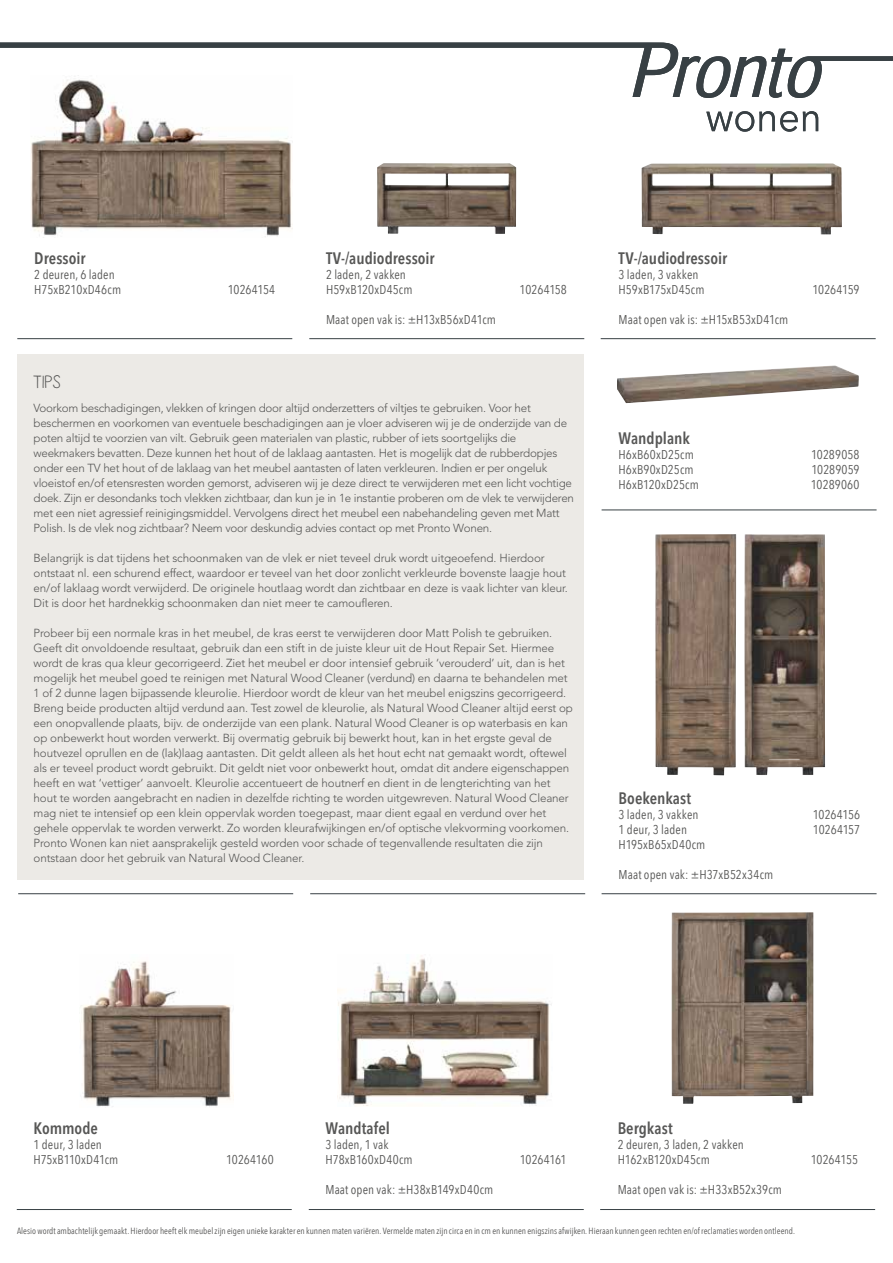
<style>
.page{position:relative;width:893px;height:1263px;background:#fff}
.page>*{position:absolute;margin:0;border:0;box-sizing:border-box;transform-origin:0 0}
.t1{font:18px "Aracne";color:#575756}
.t2{font:600 condensed 16.5px "Avenir Next LT Pro";color:#575756}
.t3{font:12.75px/15px "Avenir Next Condensed";letter-spacing:.01em;color:#575756}
.t4{font:12.75px "Avenir Next Condensed";letter-spacing:-.01em;color:#575756}
.t5{font:12.75px "Avenir Next Condensed";letter-spacing:-.015em;color:#575756}
.t6{font:12.75px "Avenir Next Condensed";letter-spacing:-.02em;color:#575756}
.t7{font:300 11.7px/15px "Avenir";letter-spacing:-.01em;color:#575756}
.t8{font:9px "Avenir Next Condensed";color:#575756}
</style>
<div class="page">
<svg style="left:706px;top:111px;width:112px;height:21px"></svg>
<svg style="left:0;top:43px;width:893px;height:55px"></svg>
<img style="left:30px;top:76px;width:262px;height:161px">
<img style="left:672px;top:912px;width:141px;height:192px">
<img style="left:744px;top:534px;width:81px;height:241px">
<img style="left:655px;top:534px;width:81px;height:241px">
<img style="left:641px;top:163px;width:201px;height:71px">
<img style="left:377px;top:163px;width:139px;height:71px">
<img style="left:338px;top:955px;width:214px;height:151px">
<img style="left:80px;top:961px;width:153px;height:146px">
<div style="left:17px;top:354px;width:567px;height:525px;background:#eceae6"></div>
<hr style="left:17px;top:1209px;width:275px;height:1px;background:#384044">
<hr style="left:309px;top:1209px;width:275px;height:1px;background:#384044">
<hr style="left:600px;top:1209px;width:275px;height:1px;background:#384044">
<hr style="left:18px;top:893px;width:275px;height:1px;background:#384044">
<hr style="left:310px;top:893px;width:275px;height:1px;background:#384044">
<hr style="left:602px;top:893px;width:275px;height:1px;background:#384044">
<hr style="left:17px;top:338px;width:275px;height:1px;background:#384044">
<hr style="left:309px;top:338px;width:275px;height:1px;background:#384044">
<hr style="left:601px;top:338px;width:275px;height:1px;background:#384044">
<img style="left:617px;top:365px;width:242px;height:38px">
<hr style="left:602px;top:509px;width:275px;height:1px;background:#384044">
<h2 class="t2" style="left:34px;top:248px;width:53px">Dressoir</h2>
<p class="t3" style="left:34px;top:266px;width:88px">2 deuren, 6 laden<br>H75xB210xD46cm</p>
<p class="t4" style="left:228px;top:279px;width:49px">10264154</p>
<h2 class="t2" style="left:326px;top:248px;width:110px">TV-/audiodressoir</h2>
<p class="t3" style="left:326px;top:266px;width:88px">2 laden, 2 vakken<br>H59xB120xD45cm</p>
<p class="t3" style="left:326px;top:311px;width:171px">Maat open vak is: ±H13xB56xD41cm</p>
<p class="t4" style="left:520px;top:279px;width:49px">10264158</p>
<h1 class="t1" style="left:34px;top:371px;width:29px">TIPS</h1>
<p class="t7" style="left:34px;top:400px;width:542px">Voorkom beschadigingen, vlekken of kringen door altijd onderzetters of viltjes te gebruiken. Voor het beschermen en voorkomen van eventuele beschadigingen aan je vloer adviseren wij je de onderzijde van de poten altijd te voorzien van vilt. Gebruik geen materialen van plastic, rubber of iets soortgelijks die weekmakers bevatten. Deze kunnen het hout of de laklaag aantasten. Het is mogelijk dat de rubberdopjes onder een TV het hout of de laklaag van het meubel aantasten of laten verkleuren. Indien er per ongeluk vloeistof en/of etensresten worden gemorst, adviseren wij je deze direct te verwijderen met een licht vochtige doek. Zijn er desondanks toch vlekken zichtbaar, dan kun je in 1e instantie proberen om de vlek te verwijderen met een niet agressief reinigingsmiddel. Vervolgens direct het meubel een nabehandeling geven met Matt Polish. Is de vlek nog zichtbaar? Neem voor deskundig advies contact op met Pronto Wonen.</p>
<p class="t7" style="left:34px;top:550px;width:536px">Belangrijk is dat tijdens het schoonmaken van de vlek er niet teveel druk wordt uitgeoefend. Hierdoor ontstaat nl. een schurend effect, waardoor er teveel van het door zonlicht verkleurde bovenste laagje hout en/of laklaag wordt verwijderd. De originele houtlaag wordt dan zichtbaar en deze is vaak lichter van kleur.<br>Dit is door het hardnekkig schoonmaken dan niet meer te camoufleren.</p>
<p class="t7" style="left:34px;top:625px;width:541px">Probeer bij een normale kras in het meubel, de kras eerst te verwijderen door Matt Polish te gebruiken.<br>Geeft dit onvoldoende resultaat, gebruik dan een stift in de juiste kleur uit de Hout Repair Set. Hiermee wordt de kras qua kleur gecorrigeerd. Ziet het meubel er door intensief gebruik ‘verouderd’ uit, dan is het mogelijk het meubel goed te reinigen met Natural Wood Cleaner (verdund) en daarna te behandelen met 1 of 2 dunne lagen bijpassende kleurolie. Hierdoor wordt de kleur van het meubel enigszins gecorrigeerd.<br>Breng beide producten altijd verdund aan. Test zowel de kleurolie, als Natural Wood Cleaner altijd eerst op een onopvallende plaats, bijv. de onderzijde van een plank. Natural Wood Cleaner is op waterbasis en kan op onbewerkt hout worden verwerkt. Bij overmatig gebruik bij bewerkt hout, kan in het ergste geval de houtvezel oprullen en de (lak)laag aantasten. Dit geldt alleen als het hout echt nat gemaakt wordt, oftewel als er teveel product wordt gebruikt. Dit geldt niet voor onbewerkt hout, omdat dit andere eigenschappen heeft en wat ‘vettiger’ aanvoelt. Kleurolie accentueert de houtnerf en dient in de lengterichting van het hout te worden aangebracht en nadien in dezelfde richting te worden uitgewreven. Natural Wood Cleaner mag niet te intensief op een klein oppervlak worden toegepast, maar dient egaal en verdund over het gehele oppervlak te worden verwerkt. Zo worden kleurafwijkingen en/of optische vlekvorming voorkomen.<br>Pronto Wonen kan niet aansprakelijk gesteld worden voor schade of tegenvallende resultaten die zijn ontstaan door het gebruik van Natural Wood Cleaner.</p>
<h2 class="t2" style="left:619px;top:248px;width:110px">TV-/audiodressoir</h2>
<p class="t3" style="left:619px;top:266px;width:87px">3 laden, 3 vakken<br>H59xB175xD45cm</p>
<p class="t3" style="left:619px;top:311px;width:171px">Maat open vak is: ±H15xB53xD41cm</p>
<p class="t5" style="left:812px;top:279px;width:49px">10264159</p>
<h2 class="t2" style="left:619px;top:428px;width:73px">Wandplank</h2>
<p class="t3" style="left:619px;top:446px;width:77px">H6xB60xD25cm</p>
<p class="t3" style="left:811px;top:446px;width:50px">10289058</p>
<p class="t3" style="left:619px;top:461px;width:77px">H6xB90xD25cm</p>
<p class="t3" style="left:811px;top:461px;width:50px">10289059</p>
<p class="t3" style="left:619px;top:476px;width:82px">H6xB120xD25cm</p>
<p class="t3" style="left:811px;top:476px;width:50px">10289060</p>
<h2 class="t2" style="left:619px;top:788px;width:74px">Boekenkast</h2>
<p class="t3" style="left:619px;top:806px;width:81px">3 laden, 3 vakken</p>
<p class="t4" style="left:813px;top:804px;width:49px">10264156</p>
<p class="t3" style="left:619px;top:821px;width:70px">1 deur, 3 laden</p>
<p class="t4" style="left:813px;top:819px;width:49px">10264157</p>
<p class="t3" style="left:619px;top:836px;width:88px">H195xB65xD40cm</p>
<p class="t3" style="left:619px;top:866px;width:156px">Maat open vak: ±H37xB52x34cm</p>
<h2 class="t2" style="left:34px;top:1118px;width:66px">Kommode</h2>
<p class="t3" style="left:34px;top:1136px;width:86px">1 deur, 3 laden<br>H75xB110xD41cm</p>
<p class="t4" style="left:226px;top:1149px;width:49px">10264160</p>
<h2 class="t2" style="left:325px;top:1118px;width:66px">Wandtafel</h2>
<p class="t3" style="left:325px;top:1136px;width:89px">3 laden, 1 vak<br>H78xB160xD40cm</p>
<p class="t3" style="left:325px;top:1181px;width:169px">Maat open vak: ±H38xB149xD40cm</p>
<p class="t6" style="left:520px;top:1149px;width:48px">10264161</p>
<h2 class="t2" style="left:618px;top:1118px;width:57px">Bergkast</h2>
<p class="t3" style="left:618px;top:1136px;width:128px">2 deuren, 3 laden, 2 vakken<br>H162xB120xD45cm</p>
<p class="t3" style="left:618px;top:1181px;width:166px">Maat open vak is: ±H33xB52x39cm</p>
<p class="t4" style="left:811px;top:1149px;width:49px">10264155</p>
<p class="t8" style="left:17px;top:1223px;width:779px">Alesio wordt ambachtelijk gemaakt. Hierdoor heeft elk meubel zijn eigen unieke karakter en kunnen maten variëren. Vermelde maten zijn circa en in cm en kunnen enigszins afwijken. Hieraan kunnen geen rechten en/of reclamaties worden ontleend.</p>
</div>
